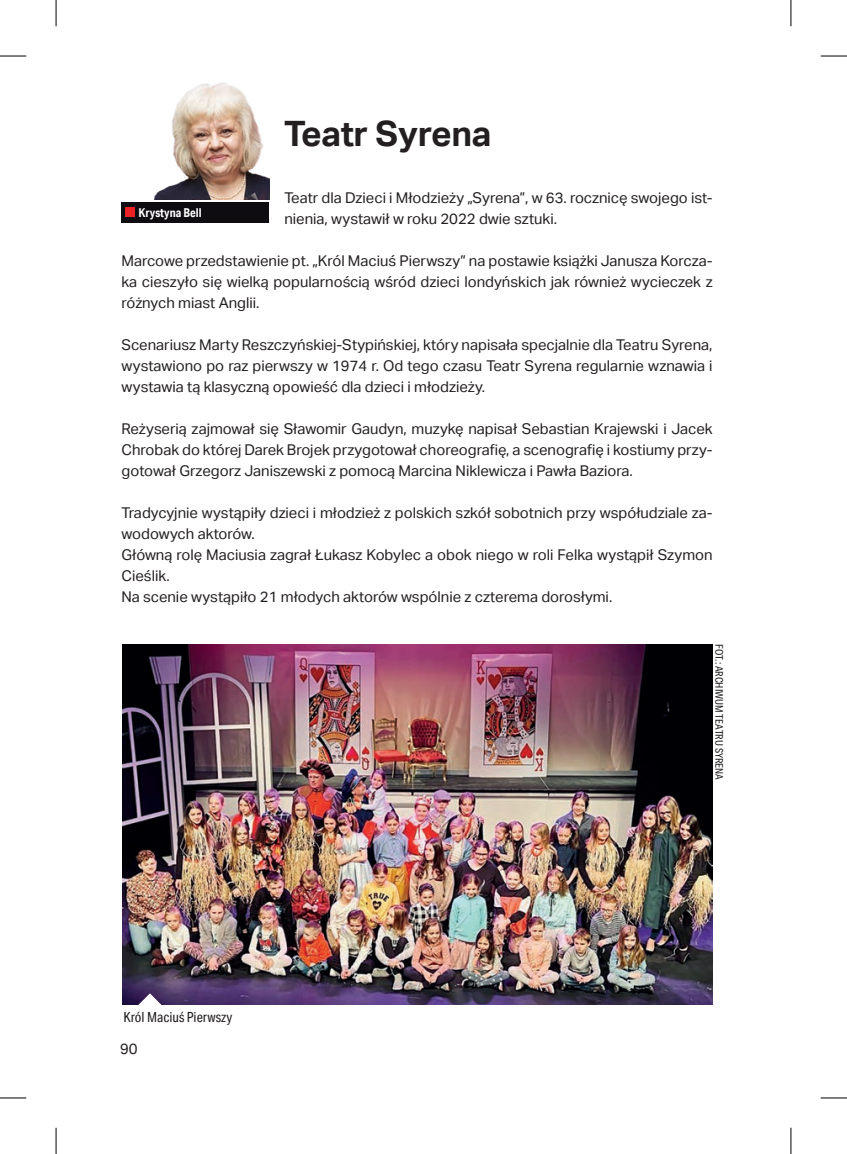
<style>
.page{position:relative;width:847px;height:1154px;background:#fff}
.page>*{position:absolute;margin:0;border:0;box-sizing:border-box;transform-origin:0 0}
.Tytul{font:700 35px "Aktiv Grotesk";letter-spacing:-.01em;color:#231f20}
.t1{font:14.88px/21px "Aktiv Grotesk";color:#231f20}
.podpis_fot{font:14px "Aktiv Grotesk Cd";color:#231f20}
.glowka_podpis{font:700 12.25px "Aktiv Grotesk Cd";color:#fff}
.opis_fot_autor{font:10.5px "Aktiv Grotesk Cd";color:#231f20}
</style>
<div class="page">
<img style="left:122px;top:644px;width:590px;height:360px">
<svg style="left:136px;top:993px;width:28px;height:12px"></svg>
<div style="left:121px;top:202px;width:148px;height:21px;background:#0e0b11"></div>
<div style="left:125px;top:208px;width:9px;height:9px;background:#eb2125"></div>
<img style="left:153px;top:83px;width:116px;height:117px">
<svg style="left:0;top:56px;width:26px;height:1px"></svg>
<svg style="left:820px;top:56px;width:26px;height:1px"></svg>
<svg style="left:0;top:1097px;width:26px;height:1px"></svg>
<svg style="left:820px;top:1097px;width:26px;height:1px"></svg>
<svg style="left:56px;top:0;width:1px;height:26px"></svg>
<svg style="left:56px;top:1128px;width:1px;height:26px"></svg>
<svg style="left:790px;top:0;width:1px;height:26px"></svg>
<svg style="left:790px;top:1128px;width:1px;height:26px"></svg>
<p class="Tytul" style="left:284px;top:113px;width:209px">Teatr Syrena</p>
<p class="t1" style="left:284px;top:187px;width:429px">Teatr dla Dzieci i Młodzieży „Syrena”, w 63. rocznicę swojego ist&shy;nienia, wystawił w roku 2022 dwie sztuki.</p>
<p class="t1" style="left:121px;top:250px;width:592px;text-align:justify">Marcowe przedstawienie pt. „Król Maciuś Pierwszy” na postawie książki Janusza Korcza&shy;ka cieszyło się wielką popularnością wśród dzieci londyńskich jak również wycieczek z różnych miast Anglii.</p>
<p class="t1" style="left:121px;top:334px;width:592px;text-align:justify">Scenariusz Marty Reszczyńskiej-Stypińskiej, który napisała specjalnie dla Teatru Syrena, wystawiono po raz pierwszy w 1974 r. Od tego czasu Teatr Syrena regularnie wznawia i wystawia tą klasyczną opowieść dla dzieci i młodzieży.</p>
<p class="t1" style="left:121px;top:418px;width:592px;text-align:justify">Reżyserią zajmował się Sławomir Gaudyn, muzykę napisał Sebastian Krajewski i Jacek Chrobak do której Darek Brojek przygotował choreografię, a scenografię i kostiumy przy&shy;gotował Grzegorz Janiszewski z pomocą Marcina Niklewicza i Pawła Baziora.</p>
<p class="t1" style="left:121px;top:502px;width:592px">Tradycyjnie wystąpiły dzieci i młodzież z polskich szkół sobotnich przy współudziale za&shy;wodowych aktorów.</p>
<p class="t1" style="left:121px;top:544px;width:592px">Główną rolę Maciusia zagrał Łukasz Kobylec a obok niego w roli Felka wystąpił Szymon<br>Cieślik.</p>
<p class="t1" style="left:121px;top:586px;width:492px">Na scenie wystąpiło 21 młodych aktorów wspólnie z czterema dorosłymi.</p>
<p class="glowka_podpis" style="left:138px;top:205px;width:65px">Krystyna Bell</p>
<p class="podpis_fot" style="left:123px;top:1009px;width:110px">Król Maciuś Pierwszy</p>
<p class="t1" style="left:120px;top:1038px;width:19px">90</p>
<p class="opis_fot_autor" style="left:725px;top:644px;width:137px;rotate:90deg">FOT.: ARCHIWUM TEATRU SYRENA</p>
</div>
